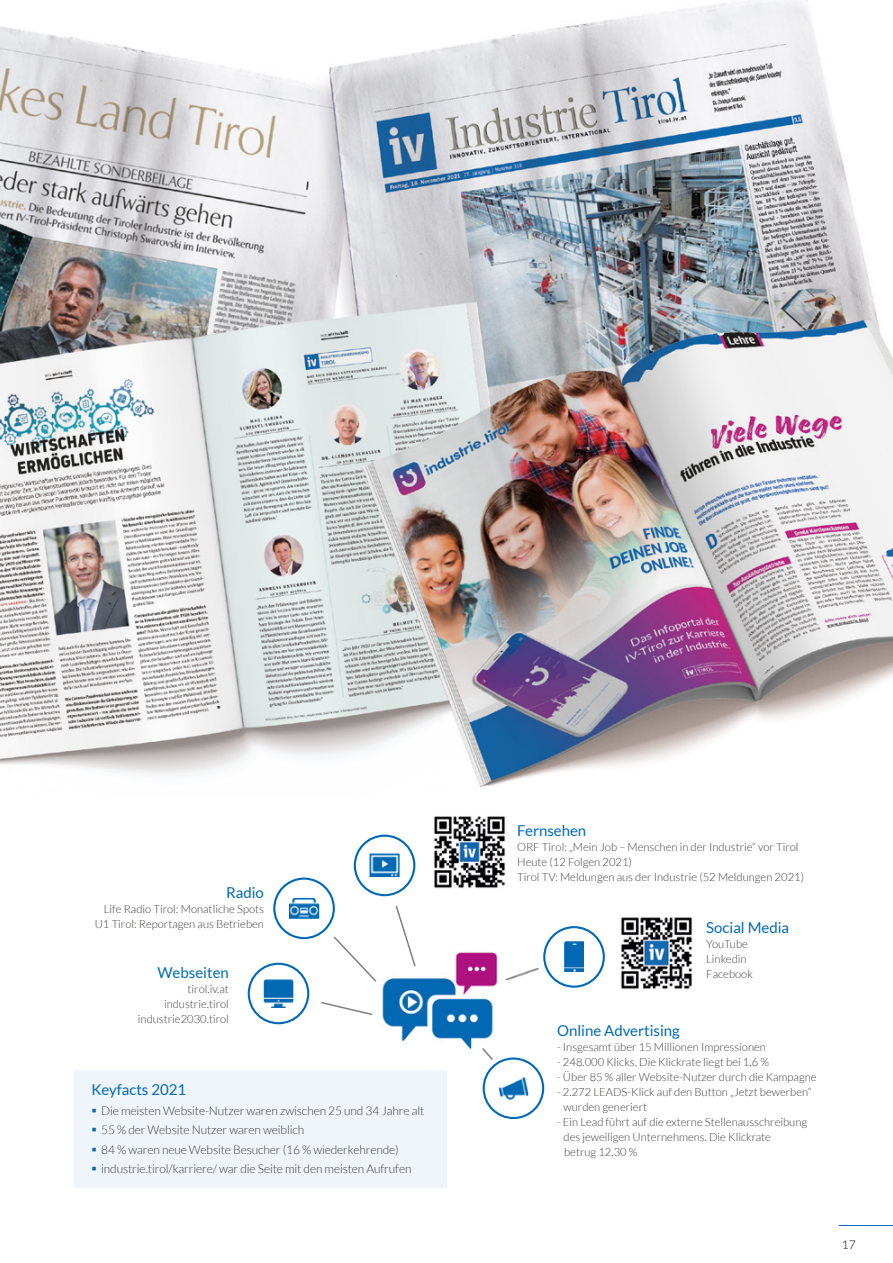
<style>
.page{position:relative;width:893px;height:1263px;background:#fff}
.page>*{position:absolute;margin:0;border:0;box-sizing:border-box;transform-origin:0 0}
.t1{font:15px "Lato";color:#0069b4}
.t2{font:300 12px "Lato";letter-spacing:-.01em;color:#3c3c3b}
.t3{font:300 12px "Lato";color:#000}
.t4{font:300 11.25px/15px "Lato";color:#3c3c3b}
.s1{color:#0069b4}
</style>
<div class="page">
<hr style="left:839px;top:1225px;width:54px;height:1px;background:#0069b4">
<img style="left:0;top:0;width:893px;height:787px">
<div style="left:74px;top:1070px;width:372px;height:118px;background:#f0f4fb"></div>
<img style="left:505px;top:968px;width:34px;height:12px">
<img style="left:369px;top:854px;width:31px;height:23px">
<div style="left:354px;top:835px;width:61px;height:61px;border:2px solid #0069b5;border-radius:50%"></div>
<img style="left:564px;top:942px;width:20px;height:30px">
<div style="left:543px;top:926px;width:62px;height:62px;border:2px solid #0069b5;border-radius:50%"></div>
<img style="left:498px;top:1077px;width:30px;height:22px">
<div style="left:483px;top:1057px;width:61px;height:62px;border:2px solid #0069b5;border-radius:50%"></div>
<img style="left:264px;top:980px;width:29px;height:27px">
<div style="left:248px;top:963px;width:61px;height:61px;border:2px solid #0069b5;border-radius:50%"></div>
<img style="left:382px;top:952px;width:116px;height:98px">
<img style="left:289px;top:898px;width:30px;height:20px">
<div style="left:273px;top:877px;width:62px;height:62px;border:2px solid #0069b5;border-radius:50%"></div>
<svg style="left:321px;top:1002px;width:52px;height:14px"></svg>
<svg style="left:394px;top:906px;width:23px;height:62px"></svg>
<svg style="left:333px;top:936px;width:44px;height:46px"></svg>
<img style="left:620px;top:917px;width:73px;height:73px">
<img style="left:433px;top:816px;width:73px;height:73px">
<svg style="left:480px;top:1046px;width:14px;height:14px"></svg>
<h1 class="t1" style="left:226px;top:884px;width:39px">Radio</h1>
<p class="t4" style="left:95px;top:901px;width:171px;text-align:right">Life Radio Tirol: Monatliche Spots<br>U1 Tirol: Reportagen aus Betrieben</p>
<h1 class="t1" style="left:158px;top:964px;width:73px">Webseiten</h1>
<p class="t4" style="left:138px;top:981px;width:92px;text-align:right">tirol.iv.at industrie.tirol industrie2030.tirol</p>
<h1 class="t1" style="left:91px;top:1082px;width:96px">Keyfacts 2021</h1>
<p class="t2" style="left:91px;top:1104px;width:334px"><span class="s1">▪</span> Die meisten Website-Nutzer waren zwischen 25 und 34 Jahre alt</p>
<p class="t2" style="left:91px;top:1124px;width:214px"><span class="s1">▪</span> 55 % der Website Nutzer waren weiblich</p>
<p class="t2" style="left:91px;top:1143px;width:309px"><span class="s1">▪</span> 84 % waren neue Website Besucher (16 % wiederkehrende)</p>
<p class="t2" style="left:91px;top:1163px;width:322px"><span class="s1">▪</span> industrie.tirol/karriere/ war die Seite mit den meisten Aufrufen</p>
<h1 class="t1" style="left:517px;top:822px;width:71px">Fernsehen</h1>
<p class="t4" style="left:517px;top:839px;width:288px">ORF Tirol: „Mein Job – Menschen in der Industrie“ vor Tirol<br>Heute (12 Folgen 2021)<br>Tirol TV: Meldungen aus der Industrie (52 Meldungen 2021)</p>
<h1 class="t1" style="left:706px;top:919px;width:84px">Social Media</h1>
<p class="t4" style="left:706px;top:936px;width:48px">YouTube<br>Linkedin<br>Facebook</p>
<h1 class="t1" style="left:557px;top:1022px;width:124px">Online Advertising</h1>
<p class="t4" style="left:557px;top:1039px;width:210px">- Insgesamt über 15 Millionen Impressionen</p>
<p class="t4" style="left:557px;top:1054px;width:213px">- 248.000 Klicks. Die Klickrate liegt bei 1,6 %</p>
<p class="t4" style="left:557px;top:1069px;width:261px">- Über 85 % aller Website-Nutzer durch die Kampagne</p>
<p class="t4" style="left:564px;top:1084px;width:250px;text-indent:-7px">- 2.272 LEADS-Klick auf den Button „Jetzt bewerben“ wurden generiert</p>
<p class="t4" style="left:564px;top:1114px;width:245px;text-indent:-7px">- Ein Lead führt auf die externe Stellenausschreibung des jeweiligen Unternehmens. Die Klickrate<br>betrug 12,30 %</p>
<p class="t3" style="left:842px;top:1238px;width:15px">17</p>
</div>
